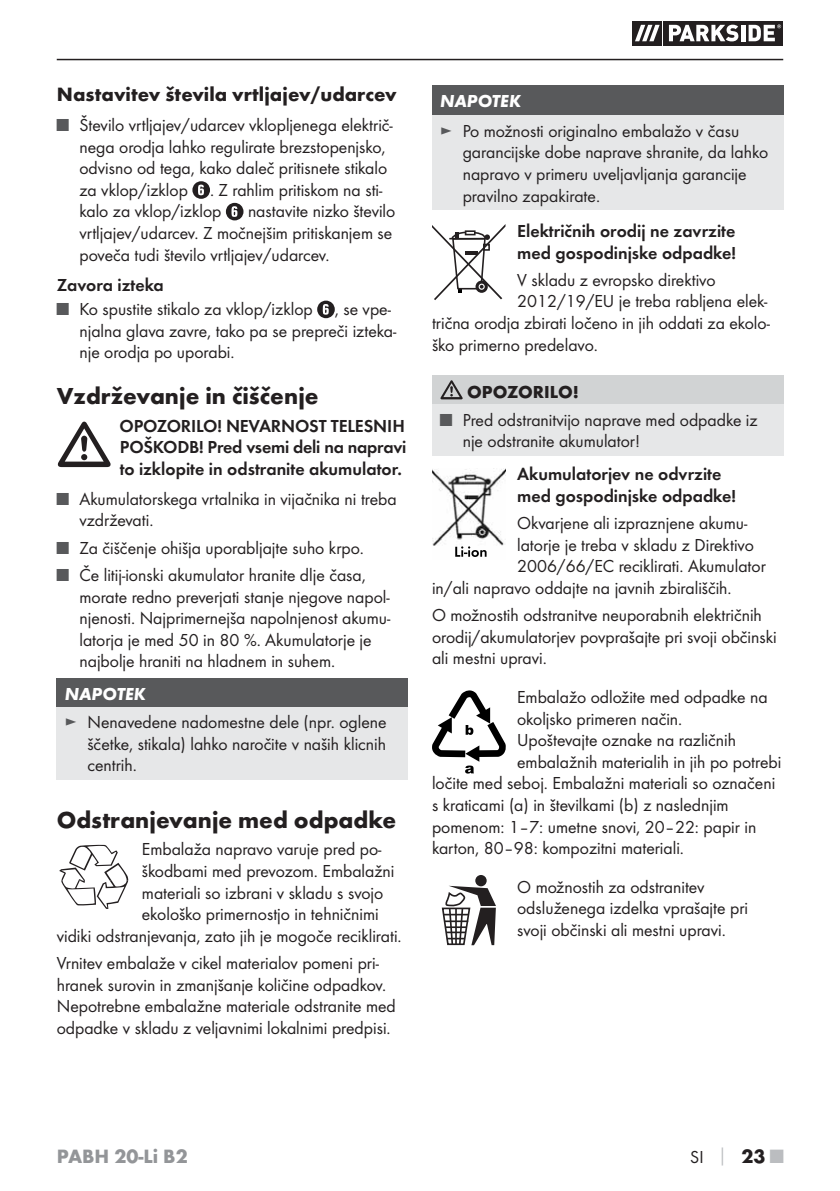
<style>
.page{position:relative;width:840px;height:1191px;background:#fff}
.page>*{position:absolute;margin:0;border:0;box-sizing:border-box;transform-origin:0 0}
.t1{font:700 24px "Futura";color:#231f20}
.t2{font:700 20px "Futura";color:#231f20}
.t3{font:700 20px "Futura";color:#939598}
.t4{font:18px/21.6px "Futura Boo";color:#231f20}
.t5{font:18px/21.6px "Futura Dem";color:#231f20}
.t6{font:italic 700 18px "Futura";color:#fff}
.t7{font:700 18px "Futura";color:#231f20}
.s1{color:#58595b}
.s2{font-family:"Futura";font-weight:700;color:#bbbdc0}
.s3{font-family:"Futura";font-weight:700;font-size:20px}
.s4{font-family:"Futura";font-weight:700;font-size:20px;color:#bbbdc0}
</style>
<div class="page">
<hr style="left:57px;top:59px;width:725px;height:1px;background:#231f20">
<svg style="left:661px;top:21px;width:1px;height:24px"></svg>
<svg style="left:632px;top:21px;width:29px;height:24px"></svg>
<svg style="left:663px;top:21px;width:119px;height:24px"></svg>
<svg style="left:634px;top:25px;width:25px;height:16px"></svg>
<svg style="left:668px;top:25px;width:70px;height:16px"></svg>
<svg style="left:740px;top:25px;width:4px;height:16px"></svg>
<svg style="left:748px;top:24px;width:32px;height:17px"></svg>
<svg style="left:192px;top:181px;width:18px;height:18px"></svg>
<svg style="left:226px;top:203px;width:17px;height:17px"></svg>
<svg style="left:317px;top:301px;width:17px;height:17px"></svg>
<svg style="left:58px;top:421px;width:52px;height:46px"></svg>
<div style="left:57px;top:678px;width:351px;height:28px;background:#58595b"></div>
<div style="left:57px;top:706px;width:351px;height:73px;background:#e6e7e8"></div>
<svg style="left:59px;top:844px;width:69px;height:65px"></svg>
<div style="left:432px;top:85px;width:350px;height:30px;background:#58595b"></div>
<div style="left:432px;top:115px;width:350px;height:95px;background:#e6e7e8"></div>
<svg style="left:432px;top:224px;width:73px;height:76px"></svg>
<div style="left:432px;top:376px;width:350px;height:28px;background:#d1d3d4"></div>
<div style="left:432px;top:404px;width:350px;height:51px;background:#e6e7e8"></div>
<svg style="left:440px;top:380px;width:22px;height:19px"></svg>
<img style="left:432px;top:469px;width:73px;height:88px">
<img style="left:455px;top:546px;width:31px;height:11px">
<svg style="left:432px;top:690px;width:73px;height:83px"></svg>
<div style="left:475px;top:875px;width:11px;height:11px;background:#231f20;border-radius:50%"></div>
<svg style="left:441px;top:885px;width:54px;height:60px"></svg>
<p class="t2" style="left:57px;top:86px;width:341px">Nastavitev števila vrtljajev/udarcev</p>
<p class="t4" style="left:79px;top:115px;width:315px;text-indent:-23px"><span class="s1">■</span> Število vrtljajev/udarcev vklopljenega električ&shy;nega orodja lahko regulirate brezstopenjsko, odvisno od tega, kako daleč pritisnete stikalo za vklop/izklop . Z rahlim pritiskom na sti&shy;kalo za vklop/izklop</p>
<p class="t4" style="left:79px;top:202px;width:317px;text-indent:168px">nastavite nizko število vrtljajev/udarcev. Z močnejšim pritiskanjem se poveča tudi število vrtljajev/udarcev.</p>
<p class="t5" style="left:57px;top:275px;width:109px">Zavora izteka</p>
<p class="t4" style="left:79px;top:299px;width:318px;text-indent:-23px"><span class="s1">■</span> Ko spustite stikalo za vklop/izklop , se vpe&shy;njalna glava zavre, tako pa se prepreči izteka&shy;nje orodja po uporabi.</p>
<h1 class="t1" style="left:57px;top:387px;width:263px">Vzdrževanje in čiščenje</h1>
<p class="t5" style="left:119px;top:416px;width:288px;text-align:justify">OPOZORILO! NEVARNOST TELESNIH POŠKODB! Pred vsemi deli na napravi to izklopite in odstranite akumulator.</p>
<p class="t4" style="left:79px;top:489px;width:318px;text-indent:-23px"><span class="s1">■</span> Akumulatorskega vrtalnika in vijačnika ni treba vzdrževati.</p>
<p class="t4" style="left:57px;top:538px;width:308px"><span class="s1">■</span> Za čiščenje ohišja uporabljajte suho krpo.</p>
<p class="t4" style="left:79px;top:565px;width:312px;text-indent:-23px"><span class="s1">■</span> Če litij-ionski akumulator hranite dlje časa, morate redno preverjati stanje njegove napol&shy;njenosti. Najprimernejša napolnjenost akumu&shy;latorja je med 50 in 80 %. Akumulatorje je najbolje hraniti na hladnem in suhem.</p>
<p class="t6" style="left:65px;top:687px;width:83px">NAPOTEK</p>
<p class="t4" style="left:87px;top:712px;width:300px;text-align:justify;text-indent:-23px"><span class="s1">►</span> Nenavedene nadomestne dele (npr. oglene ščetke, stikala) lahko naročite v naših klicnih centrih.</p>
<h1 class="t1" style="left:57px;top:810px;width:341px">Odstranjevanje med odpadke</h1>
<p class="t4" style="left:142px;top:839px;width:241px">Embalaža napravo varuje pred po-</p>
<p class="t4" style="left:142px;top:861px;width:254px">škodbami med prevozom. Embalažni</p>
<p class="t4" style="left:142px;top:882px;width:243px">materiali so izbrani v skladu s svojo</p>
<p class="t4" style="left:142px;top:904px;width:238px">ekološko primernostjo in tehničnimi</p>
<p class="t4" style="left:57px;top:926px;width:346px">vidiki odstranjevanja, zato jih je mogoče reciklirati.</p>
<p class="t4" style="left:57px;top:953px;width:340px">Vrnitev embalaže v cikel materialov pomeni pri&shy;hranek surovin in zmanjšanje količine odpadkov.<br>Nepotrebne embalažne materiale odstranite med odpadke v skladu z veljavnimi lokalnimi predpisi.</p>
<p class="t6" style="left:440px;top:95px;width:83px">NAPOTEK</p>
<p class="t4" style="left:462px;top:121px;width:307px;text-indent:-23px"><span class="s1">►</span> Po možnosti originalno embalažo v času garancijske dobe naprave shranite, da lahko napravo v primeru uveljavljanja garancije pravilno zapakirate.</p>
<p class="t5" style="left:517px;top:221px;width:220px">Električnih orodij ne zavrzite med gospodinjske odpadke!</p>
<p class="t4" style="left:517px;top:270px;width:200px">V skladu z evropsko direktivo</p>
<p class="t4" style="left:517px;top:291px;width:252px">2012/19/EU je treba rabljena elek-</p>
<p class="t4" style="left:432px;top:313px;width:339px">trična orodja zbirati ločeno in jih oddati za ekolo-</p>
<p class="t4" style="left:432px;top:335px;width:167px">ško primerno predelavo.</p>
<p class="t7" style="left:467px;top:385px;width:113px">OPOZORILO!</p>
<p class="t4" style="left:462px;top:410px;width:296px;text-indent:-23px"><span class="s1">■</span> Pred odstranitvijo naprave med odpadke iz nje odstranite akumulator!</p>
<p class="t5" style="left:517px;top:464px;width:220px">Akumulatorjev ne odvrzite med gospodinjske odpadke!</p>
<p class="t4" style="left:517px;top:513px;width:231px">Okvarjene ali izpraznjene akumu-</p>
<p class="t4" style="left:517px;top:535px;width:238px">latorje je treba v skladu z Direktivo</p>
<p class="t4" style="left:517px;top:556px;width:250px">2006/66/EC reciklirati. Akumulator</p>
<p class="t4" style="left:432px;top:578px;width:301px">in/ali napravo oddajte na javnih zbirališčih.</p>
<p class="t4" style="left:432px;top:605px;width:346px">O možnostih odstranitve neuporabnih električnih orodij/akumulatorjev povprašajte pri svoji občinski ali mestni upravi.</p>
<p class="t4" style="left:517px;top:687px;width:252px">Embalažo odložite med odpadke na</p>
<p class="t4" style="left:517px;top:708px;width:167px">okoljsko primeren način.</p>
<p class="t4" style="left:517px;top:730px;width:220px">Upoštevajte oznake na različnih</p>
<p class="t4" style="left:517px;top:752px;width:265px">embalažnih materialih in jih po potrebi</p>
<p class="t4" style="left:432px;top:773px;width:344px">ločite med seboj. Embalažni materiali so označeni</p>
<p class="t4" style="left:432px;top:795px;width:298px">s kraticami (a) in številkami (b) z naslednjim</p>
<p class="t4" style="left:432px;top:816px;width:326px">pomenom: 1–7: umetne snovi, 20–22: papir in</p>
<p class="t4" style="left:432px;top:838px;width:253px">karton, 80–98: kompozitni materiali.</p>
<p class="t4" style="left:517px;top:877px;width:232px">O možnostih za odstranitev odsluženega izdelka vprašajte pri svoji občinski ali mestni upravi.</p>
<p class="t3" style="left:57px;top:1148px;width:132px">PABH 20-Li B2</p>
<p class="t4" style="left:690px;top:1146px;width:95px">SI <span class="s2">│</span> <span class="s3">23</span> <span class="s4">■</span></p>
</div>
